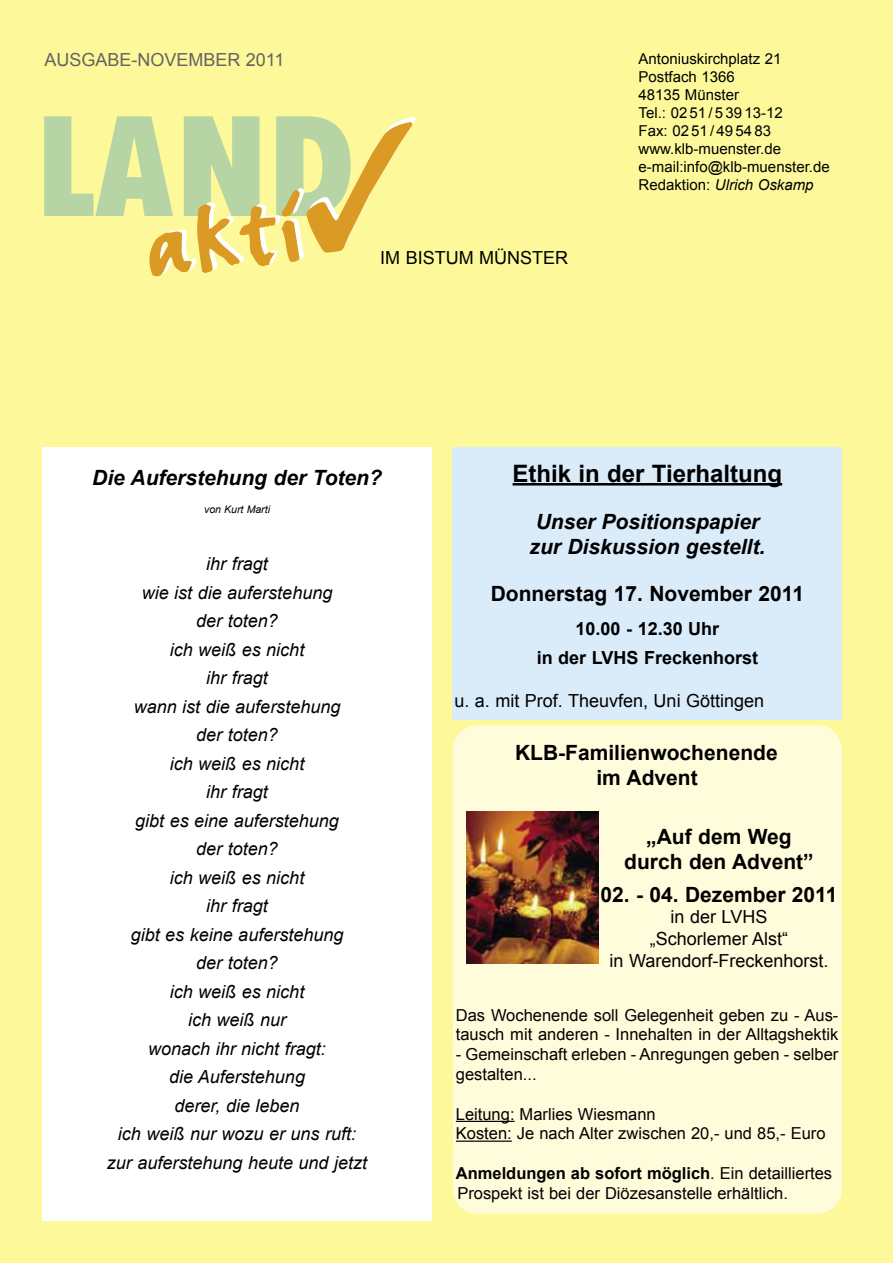
<style>
.page{position:relative;width:893px;height:1263px;background:#fdf99a}
.page>*{position:absolute;margin:0;border:0;box-sizing:border-box;transform-origin:0 0}
.t1{font:700 24px "Arial";color:#000}
.t2{font:700 21px/25.2px "Arial";color:#000;text-align:center}
.t3{font:italic 700 21px/25.2px "Arial";color:#000}
.t4{font:italic 18px/28.5px "Arial";color:#000;text-align:center}
.t5{font:18px/21.6px "Arial";color:#000;text-align:center}
.t6{font:700 18px/28.8px "Arial";color:#000;text-align:center}
.t7{font:18px "Arial";color:#636363}
.t8{font:16.5px/19.8px "Arial";color:#000}
.t9{font:15px/18px "Arial";color:#000}
.t10{font:italic 10.5px "Arial";color:#000}
.s1{font-style:italic}
.s2{font-weight:700}
</style>
<div class="page">
<svg style="left:44px;top:116px;width:372px;height:160px"></svg>
<div style="left:453px;top:725px;width:389px;height:489px;background:#fffcdb;border-radius:26px"></div>
<hr style="left:456px;top:1121px;width:59px;height:1px;background:#000">
<hr style="left:456px;top:1140px;width:56px;height:2px;background:#000">
<img style="left:466px;top:812px;width:132px;height:151px">
<div style="left:453px;top:447px;width:389px;height:273px;background:#daebfa"></div>
<hr style="left:513px;top:483px;width:269px;height:2px;background:#000">
<div style="left:43px;top:447px;width:389px;height:773px;background:#fff"></div>
<p class="t7" style="left:44px;top:48px;width:242px">Ausgabe-november 2011</p>
<p class="t5" style="left:380px;top:247px;width:182px">Im Bistum Münster</p>
<p class="t9" style="left:639px;top:50px;width:193px">Antoniuskirchplatz 21<br>Postfach 1366<br>48135 Münster<br>Tel.: 02 51 / 5 39 13-12<br>Fax: 02 51 / 49 54 83 www.klb-muenster.de e-mail:info@klb-muenster.de<br>Redaktion: <span class="s1">Ulrich Oskamp</span></p>
<p class="t3" style="left:92px;top:465px;width:291px">Die Auferstehung der Toten?</p>
<p class="t10" style="left:204px;top:503px;width:67px">von Kurt Marti</p>
<p class="t4" style="left:107px;top:550px;width:262px">ihr fragt<br>wie ist die auferstehung<br>der toten?<br>ich weiß es nicht<br>ihr fragt<br>wann ist die auferstehung<br>der toten?<br>ich weiß es nicht<br>ihr fragt<br>gibt es eine auferstehung<br>der toten?<br>ich weiß es nicht<br>ihr fragt<br>gibt es keine auferstehung<br>der toten?<br>ich weiß es nicht<br>ich weiß nur<br>wonach ihr nicht fragt:<br>die Auferstehung<br>derer, die leben<br>ich weiß nur wozu er uns ruft: zur auferstehung heute und jetzt</p>
<h1 class="t1" style="left:513px;top:457px;width:271px">Ethik in der Tierhaltung</h1>
<p class="t3" style="left:529px;top:509px;width:237px">Unser Positionspapier zur Diskussion gestellt.</p>
<p class="t2" style="left:491px;top:581px;width:315px">Donnerstag 17. November 2011</p>
<p class="t6" style="left:537px;top:615px;width:223px">10.00 - 12.30 Uhr<br>in der LVHS Freckenhorst</p>
<p class="t5" style="left:454px;top:690px;width:311px">u. a. mit Prof. Theuvfen, U ni Göttingen</p>
<p class="t2" style="left:515px;top:740px;width:264px">KLB-Familienwochenende im Advent</p>
<p class="t2" style="left:624px;top:825px;width:191px">„Auf dem Weg durch den Advent”</p>
<p class="t2" style="left:600px;top:882px;width:238px">02. - 04. Dezember 2011</p>
<p class="t5" style="left:609px;top:906px;width:220px">in der LVHS<br>„Schorlemer Alst“<br>in Warendorf-Freckenhorst.</p>
<p class="t8" style="left:456px;top:1005px;width:384px">Das Wochenende soll Gelegenheit geben zu - Aus&shy;tausch mit anderen - Innehalten in der Alltagshektik</p>
<p class="t8" style="left:456px;top:1045px;width:384px">- Gemeinschaft erleben - Anregungen geben - selber gestalten...</p>
<p class="t8" style="left:456px;top:1104px;width:371px">Leitung: Marlies Wiesmann<br>Kosten: Je nach Alter zwischen 20,- und 85,- Euro</p>
<p class="t8" style="left:456px;top:1163px;width:378px"><span class="s2">Anmeldungen ab sofort möglich</span>. Ein detailliertes<br>Prospekt ist bei der Diözesanstelle erhältlich.</p>
</div>
